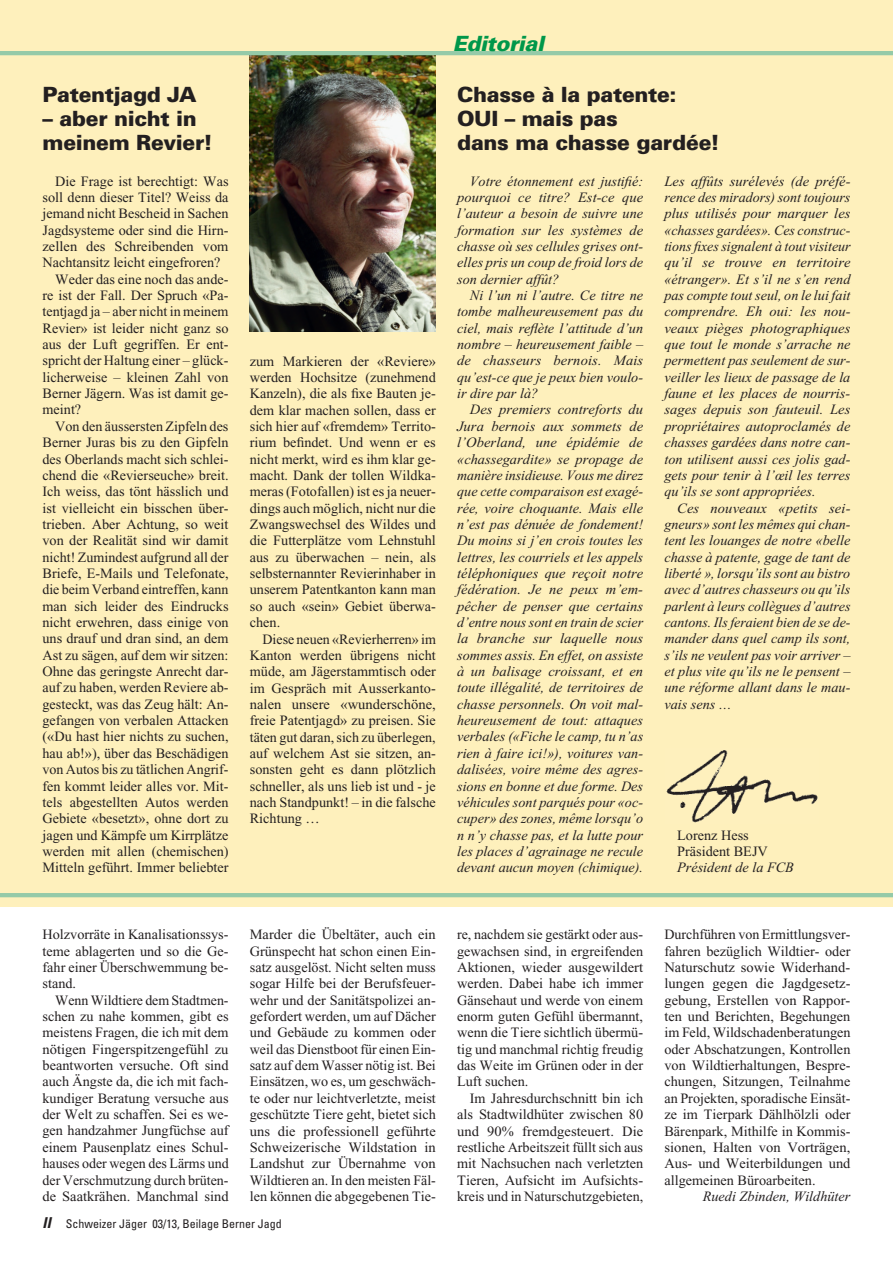
<style>
.page{position:relative;width:893px;height:1263px;background:#fff}
.page>*{position:absolute;margin:0;border:0;box-sizing:border-box;transform-origin:0 0}
.t1{font:900 21px/24px "Univers";letter-spacing:-.015em;color:#231f20}
.t2{font:italic 900 21px "Univers";letter-spacing:-.02em;color:#00974a}
.t3{font:14.25px/16.4px "Times New Roman";color:#231f20;text-align:justify}
.t4{font:italic 14.25px/16.4px "Times New Roman";color:#231f20;text-align:justify}
.t5{font:condensed 12px "Univers";color:#231f20}
.s1{font-weight:700;font-style:italic;font-size:15px}
</style>
<div class="page">
<div style="left:0;top:0;width:893px;height:906px;background:#fef0bc"></div>
<img style="left:250px;top:55px;width:186px;height:277px">
<hr style="left:0;top:51px;width:893px;height:4px;background:#95caa8">
<hr style="left:0;top:893px;width:893px;height:4px;background:#95caa8">
<img style="left:666px;top:750px;width:152px;height:73px">
<h1 class="t1" style="left:43px;top:82px;width:156px">Patentjagd JA</h1>
<h1 class="t1" style="left:43px;top:106px;width:172px">– aber nicht in meinem Revier!</h1>
<p class="t3" style="left:55px;top:173px;width:175px">Die Frage ist berechtigt: Was</p>
<p class="t3" style="left:43px;top:189px;width:188px">soll denn dieser Titel? Weiss da</p>
<p class="t3" style="left:43px;top:205px;width:188px">jemand nicht Bescheid in Sachen</p>
<p class="t3" style="left:43px;top:222px;width:188px">Jagdsysteme oder sind die Hirn-</p>
<p class="t3" style="left:43px;top:238px;width:188px">zellen des Schreibenden vom</p>
<p class="t3" style="left:43px;top:254px;width:180px">Nachtansitz leicht eingefroren?</p>
<p class="t3" style="left:55px;top:271px;width:175px">Weder das eine noch das ande-</p>
<p class="t3" style="left:43px;top:287px;width:187px">re ist der Fall. Der Spruch «Pa-</p>
<p class="t3" style="left:43px;top:303px;width:188px">tentjagd ja – aber nicht in meinem</p>
<p class="t3" style="left:43px;top:320px;width:188px">Revier» ist leider nicht ganz so</p>
<p class="t3" style="left:43px;top:336px;width:188px">aus der Luft gegriffen. Er ent-</p>
<p class="t3" style="left:43px;top:352px;width:188px">spricht der Haltung einer – glück-</p>
<p class="t3" style="left:43px;top:369px;width:188px">licherweise – kleinen Zahl von</p>
<p class="t3" style="left:43px;top:385px;width:188px">Berner Jägern. Was ist damit ge-</p>
<p class="t3" style="left:43px;top:402px;width:40px">meint?</p>
<p class="t3" style="left:55px;top:418px;width:175px">Von den äussersten Zipfeln des</p>
<p class="t3" style="left:43px;top:434px;width:188px">Berner Juras bis zu den Gipfeln</p>
<p class="t3" style="left:43px;top:451px;width:188px">des Oberlands macht sich schlei-</p>
<p class="t3" style="left:43px;top:467px;width:188px">chend die «Revierseuche» breit.</p>
<p class="t3" style="left:43px;top:483px;width:188px">Ich weiss, das tönt hässlich und</p>
<p class="t3" style="left:43px;top:500px;width:188px">ist vielleicht ein bisschen über-</p>
<p class="t3" style="left:43px;top:516px;width:188px">trieben. Aber Achtung, so weit</p>
<p class="t3" style="left:43px;top:532px;width:188px">von der Realität sind wir damit</p>
<p class="t3" style="left:43px;top:549px;width:188px">nicht! Zumindest aufgrund all der</p>
<p class="t3" style="left:43px;top:565px;width:188px">Briefe, E-Mails und Telefonate,</p>
<p class="t3" style="left:43px;top:581px;width:187px">die beim Verband eintreffen, kann</p>
<p class="t3" style="left:43px;top:598px;width:188px">man sich leider des Eindrucks</p>
<p class="t3" style="left:43px;top:614px;width:188px">nicht erwehren, dass einige von</p>
<p class="t3" style="left:43px;top:630px;width:188px">uns drauf und dran sind, an dem</p>
<p class="t3" style="left:43px;top:647px;width:188px">Ast zu sägen, auf dem wir sitzen:</p>
<p class="t3" style="left:43px;top:663px;width:188px">Ohne das geringste Anrecht dar-</p>
<p class="t3" style="left:43px;top:679px;width:188px">auf zu haben, werden Reviere ab-</p>
<p class="t3" style="left:43px;top:696px;width:188px">gesteckt, was das Zeug hält: An-</p>
<p class="t3" style="left:43px;top:712px;width:188px">gefangen von verbalen Attacken</p>
<p class="t3" style="left:43px;top:729px;width:188px">(«Du hast hier nichts zu suchen,</p>
<p class="t3" style="left:43px;top:745px;width:188px">hau ab!»), über das Beschädigen</p>
<p class="t3" style="left:43px;top:761px;width:188px">von Autos bis zu tätlichen Angrif-</p>
<p class="t3" style="left:43px;top:778px;width:188px">fen kommt leider alles vor. Mit-</p>
<p class="t3" style="left:43px;top:794px;width:188px">tels abgestellten Autos werden</p>
<p class="t3" style="left:43px;top:810px;width:188px">Gebiete «besetzt», ohne dort zu</p>
<p class="t3" style="left:43px;top:827px;width:188px">jagen und Kämpfe um Kirrplätze</p>
<p class="t3" style="left:43px;top:843px;width:188px">werden mit allen (chemischen)</p>
<p class="t3" style="left:43px;top:859px;width:188px">Mitteln geführt. Immer beliebter</p>
<p class="t3" style="left:250px;top:353px;width:188px">zum Markieren der «Reviere» werden Hochsitze (zunehmend Kanzeln), die als fixe Bauten je&shy;dem klar machen sollen, dass er sich hier auf «fremdem» Territo&shy;rium befindet. Und wenn er es nicht merkt, wird es ihm klar ge&shy;macht. Dank der tollen Wildka&shy;meras (Fotofallen) ist es ja neuer&shy;dings auch möglich, nicht nur die Zwangswechsel des Wildes und die Futterplätze vom Lehnstuhl aus zu überwachen – nein, als selbsternannter Revierinhaber in unserem Patentkanton kann man so auch «sein» Gebiet überwa&shy;chen.</p>
<p class="t3" style="left:250px;top:631px;width:188px;text-indent:13px">Diese neuen «Revierherren» im Kanton werden übrigens nicht müde, am Jägerstammtisch oder im Gespräch mit Ausserkanto&shy;nalen unsere «wunderschöne, freie Patentjagd» zu preisen. Sie täten gut daran, sich zu überlegen, auf welchem Ast sie sitzen, an&shy;sonsten geht es dann plötzlich schneller, als uns lieb ist und - je nach Standpunkt! – in die falsche Richtung …</p>
<h1 class="t2" style="left:453px;top:31px;width:93px">Editorial</h1>
<h1 class="t1" style="left:457px;top:82px;width:264px">Chasse à la patente: oui – mais pas<br>dans ma chasse gardée!</h1>
<p class="t4" style="left:457px;top:173px;width:188px;text-indent:13px">Votre étonnement est justifié: pourquoi ce titre? Est-ce que l’auteur a besoin de suivre une formation sur les systèmes de chasse où ses cellules grises ont&shy;elles pris un coup de froid lors de son dernier affût?</p>
<p class="t4" style="left:457px;top:287px;width:188px;text-indent:13px">Ni l’un ni l’autre. Ce titre ne tombe malheureusement pas du ciel, mais reflète l’attitude d’un nombre – heureusement faible – de chasseurs bernois. Mais qu’est-ce que je peux bien voulo&shy;ir dire par là?</p>
<p class="t4" style="left:457px;top:402px;width:188px;text-indent:13px">Des premiers contreforts du Jura bernois aux sommets de l’Oberland, une épidémie de «chassegardite» se propage de manière insidieuse. Vous me direz que cette comparaison est exagé&shy;rée, voire choquante. Mais elle n’est pas dénuée de fondement!<br>Du moins si j’en crois toutes les lettres, les courriels et les appels téléphoniques que reçoit notre fédération. Je ne peux m’em&shy;pêcher de penser que certains d’entre nous sont en train de scier la branche sur laquelle nous sommes assis. En effet, on assiste à un balisage croissant, et en toute illégalité, de territoires de chasse personnels. On voit mal&shy;heureusement de tout: attaques verbales («Fiche le camp, tu n’as rien à faire ici!»), voitures van&shy;dalisées, voire même des agres&shy;sions en bonne et due forme. Des véhicules sont parqués pour «oc&shy;cuper» des zones, même lorsqu’o n n’y chasse pas, et la lutte pour les places d’agrainage ne recule devant aucun moyen (chimique).</p>
<p class="t4" style="left:664px;top:173px;width:188px">Les affûts surélevés (de préfé&shy;rence des miradors) sont toujours plus utilisés pour marquer les «chasses gardées». Ces construc&shy;tions fixes signalent à tout visiteur qu’il se trouve en territoire «étranger». Et s’il ne s’en rend pas compte tout seul, on le lui fait comprendre. Eh oui: les nou&shy;veaux pièges photographiques que tout le monde s’arrache ne permettent pas seulement de sur&shy;veiller les lieux de passage de la faune et les places de nourris&shy;sages depuis son fauteuil. Les propriétaires autoproclamés de chasses gardées dans notre can&shy;ton utilisent aussi ces jolis gad&shy;gets pour tenir à l’œil les terres qu’ils se sont appropriées.</p>
<p class="t4" style="left:664px;top:500px;width:188px;text-indent:13px">Ces nouveaux «petits sei&shy;gneurs» sont les mêmes qui chan&shy;tent les louanges de notre «belle chasse à patente, gage de tant de liberté », lorsqu’ils sont au bistro avec d’autres chasseurs ou qu’ils parlent à leurs collègues d’autres cantons. Ils feraient bien de se de&shy;mander dans quel camp ils sont, s’ils ne veulent pas voir arriver – et plus vite qu’ils ne le pensent – une réforme allant dans le mau&shy;vais sens …</p>
<p class="t3" style="left:677px;top:827px;width:92px">Lorenz Hess<br>Präsident BEJV</p>
<p class="t4" style="left:677px;top:859px;width:118px">Président de la FCB</p>
<p class="t3" style="left:43px;top:926px;width:188px">Holzvorräte in Kanalisationssys&shy;teme ablagerten und so die Ge&shy;fahr einer Überschwemmung be&shy;stand.</p>
<p class="t3" style="left:43px;top:992px;width:188px;text-indent:13px">Wenn Wildtiere dem Stadtmen&shy;schen zu nahe kommen, gibt es meistens Fragen, die ich mit dem nötigen Fingerspitzengefühl zu beantworten versuche. Oft sind auch Ängste da, die ich mit fach&shy;kundiger Beratung versuche aus der Welt zu schaffen. Sei es we&shy;gen handzahmer Jungfüchse auf einem Pausenplatz eines Schul&shy;hauses oder wegen des Lärms und der Verschmutzung durch brüten&shy;de Saatkrähen. Manchmal sind</p>
<p class="t3" style="left:250px;top:926px;width:188px">Marder die Übeltäter, auch ein Grünspecht hat schon einen Ein&shy;satz ausgelöst. Nicht selten muss sogar Hilfe bei der Berufsfeuer&shy;wehr und der Sanitätspolizei an&shy;gefordert werden, um auf Dächer und Gebäude zu kommen oder weil das Dienstboot für einen Ein&shy;satz auf dem Wasser nötig ist. Bei Einsätzen, wo es, um geschwäch&shy;te oder nur leichtverletzte, meist geschützte Tiere geht, bietet sich uns die professionell geführte Schweizerische Wildstation in Landshut zur Übernahme von Wildtieren an. In den meisten Fäl&shy;len können die abgegebenen Tie-</p>
<p class="t3" style="left:457px;top:926px;width:188px">re, nachdem sie gestärkt oder aus&shy;gewachsen sind, in ergreifenden Aktionen, wieder ausgewildert werden. Dabei habe ich immer Gänsehaut und werde von einem enorm guten Gefühl übermannt, wenn die Tiere sichtlich übermü&shy;tig und manchmal richtig freudig das Weite im Grünen oder in der Luft suchen.</p>
<p class="t3" style="left:457px;top:1090px;width:188px;text-indent:13px">Im Jahresdurchschnitt bin ich als Stadtwildhüter zwischen 80 und 90% fremdgesteuert. Die restliche Arbeitszeit füllt sich aus mit Nachsuchen nach verletzten Tieren, Aufsicht im Aufsichts&shy;kreis und in Naturschutzgebieten,</p>
<p class="t3" style="left:664px;top:926px;width:188px">Durchführen von Ermittlungsver&shy;fahren bezüglich Wildtier- oder Naturschutz sowie Widerhand&shy;lungen gegen die Jagdgesetz&shy;gebung, Erstellen von Rappor&shy;ten und Berichten, Begehungen im Feld, Wildschadenberatungen oder Abschatzungen, Kontrollen von Wildtierhaltungen, Bespre&shy;chungen, Sitzungen, Teilnahme an Projekten, sporadische Einsät&shy;ze im Tierpark Dählhölzli oder Bärenpark, Mithilfe in Kommis&shy;sionen, Halten von Vorträgen, Aus- und Weiterbildungen und allgemeinen Büroarbeiten.</p>
<p class="t4" style="left:703px;top:1188px;width:149px">Ruedi Zbinden, Wildhüter</p>
<p class="t5" style="left:43px;top:1216px;width:241px"><span class="s1">II</span> Schweizer Jäger 03/13, Beilage Berner Jagd</p>
</div>
